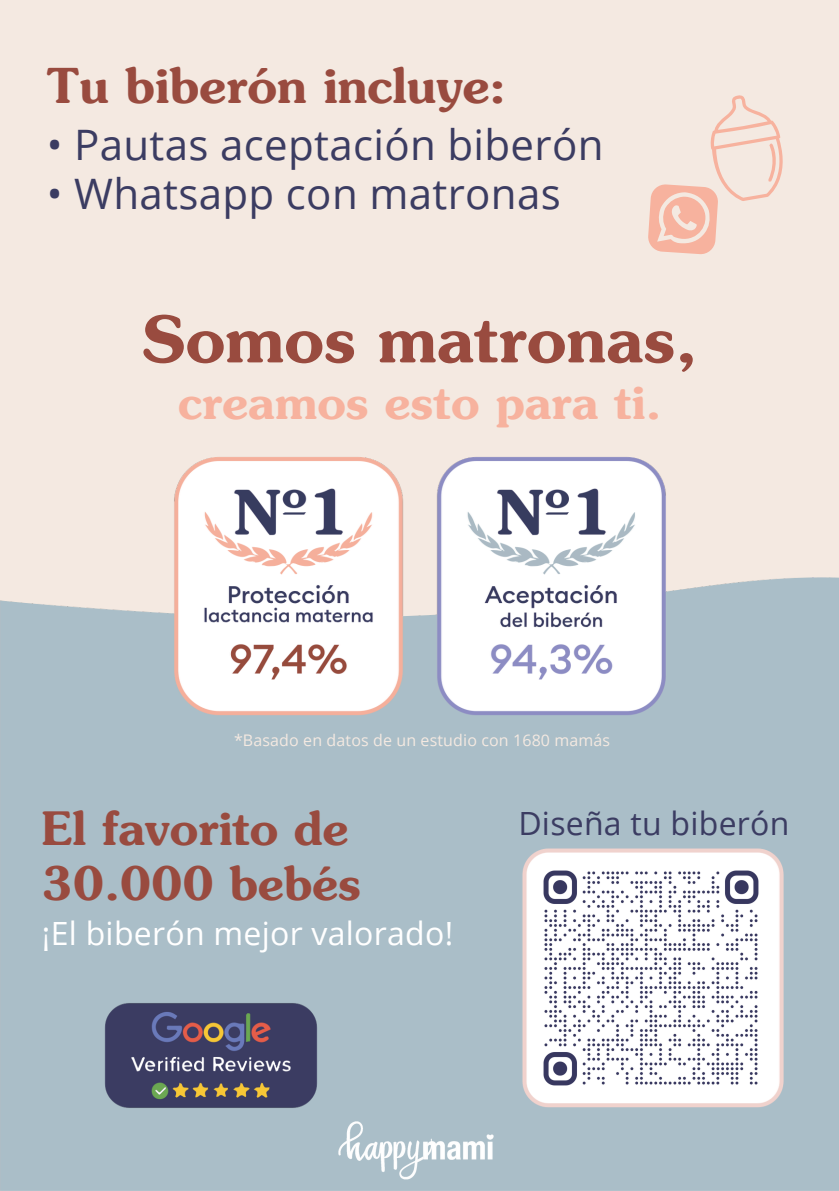
<style>
.page{position:relative;width:839px;height:1191px;background:#fff}
.page>*{position:absolute;margin:0;border:0;box-sizing:border-box;transform-origin:0 0}
.t1{font:600 64px "Souvenir";color:#994b3f}
.t2{font:600 48px "Souvenir";color:#994b3f}
.t3{font:600 46px/55.6px "Souvenir";color:#994b3f}
.t4{font:600 46px "Souvenir";color:#f7b29e}
.t5{font:42px "Open Sans";letter-spacing:.01em;color:#3b3c62}
.t6{font:32px "Open Sans";letter-spacing:.01em;color:#fff}
.t7{font:32px "Open Sans";letter-spacing:.01em;color:#3b3c62}
.t8{font:16px "Open Sans";letter-spacing:.01em;color:#f4e9e1}
</style>
<div class="page">
<div style="left:0;top:0;width:838px;height:1191px;background:#f4e9e1"></div>
<img style="left:0;top:457px;width:838px;height:734px">
<svg style="left:648px;top:95px;width:135px;height:159px"></svg>
<img style="left:322px;top:1105px;width:192px;height:85px">
<img style="left:95px;top:993px;width:231px;height:125px">
<img style="left:534px;top:862px;width:233px;height:232px">
<h4 class="t2" style="left:47px;top:55px;width:460px">Tu biberón incluye:</h4>
<h4 class="t5" style="left:47px;top:115px;width:558px">• Pautas aceptación biberón</h4>
<h4 class="t5" style="left:47px;top:165px;width:515px">• Whatsapp con matronas</h4>
<p class="t1" style="left:142px;top:298px;width:557px">Somos matronas,</p>
<h4 class="t4" style="left:178px;top:373px;width:484px">creamos esto para ti.</h4>
<p class="t8" style="left:234px;top:729px;width:377px">*Basado en datos de un estudio con 1680 mamás</p>
<p class="t3" style="left:42px;top:800px;width:321px">El favorito de<br>30.000 bebés</p>
<p class="t6" style="left:42px;top:911px;width:413px">¡El biberón mejor valorado!</p>
<p class="t7" style="left:518px;top:801px;width:272px">Diseña tu biberón</p>
</div>
